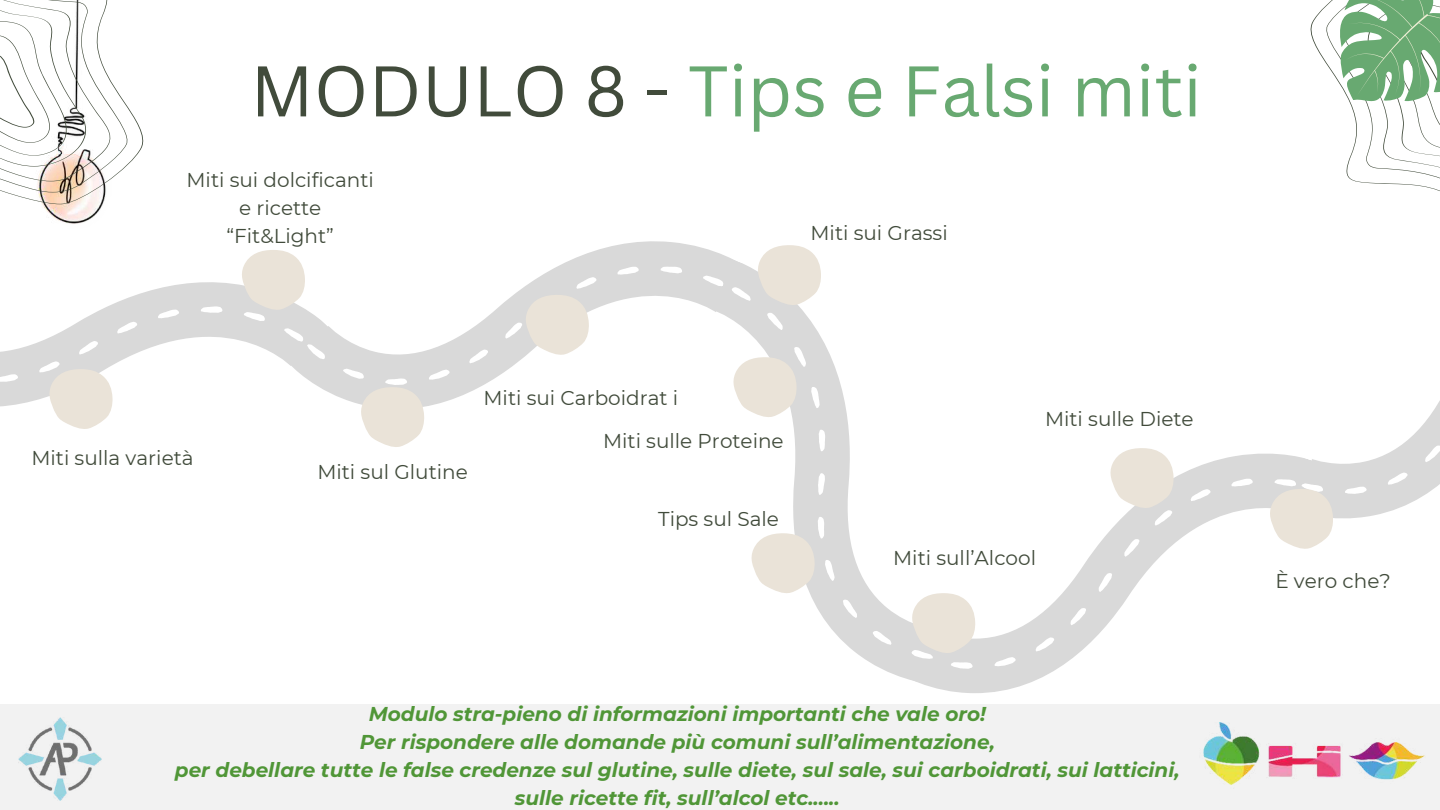
<style>
.page{position:relative;width:1440px;height:810px;background:#fff}
.page>*{position:absolute;margin:0;border:0;box-sizing:border-box;transform-origin:0 0}
.t1{font:70px "Canva Sans";color:#68a971}
.t2{font:italic 700 20px/27.8px "Montserrat";color:#509637;text-align:center}
.t3{font:20px/27.8px "Montserrat";color:#414b3b;text-align:center}
.s1{color:#414b3b}
</style>
<div class="page">
<div style="left:0;top:705px;width:1440px;height:105px;background:#f2f2f2"></div>
<img style="left:19px;top:717px;width:83px;height:83px">
<img style="left:1315px;top:742px;width:110px;height:38px">
<svg style="left:0;top:0;width:123px;height:99px"></svg>
<svg style="left:0;top:121px;width:283px;height:286px"></svg>
<svg style="left:283px;top:256px;width:449px;height:121px"></svg>
<svg style="left:305px;top:241px;width:420px;height:166px"></svg>
<svg style="left:892px;top:704px;width:423px;height:81px"></svg>
<svg style="left:908px;top:453px;width:389px;height:304px"></svg>
<svg style="left:621px;top:259px;width:418px;height:433px"></svg>
<svg style="left:640px;top:286px;width:385px;height:376px"></svg>
<svg style="left:361px;top:387px;width:63px;height:60px;background:#ebe5dc"></svg>
<svg style="left:526px;top:295px;width:63px;height:60px;background:#e9e4db"></svg>
<svg style="left:734px;top:357px;width:62px;height:60px;background:#ebe6dd"></svg>
<svg style="left:752px;top:533px;width:63px;height:60px;background:#ebe5dd"></svg>
<svg style="left:912px;top:593px;width:63px;height:60px;background:#eae4db"></svg>
<svg style="left:1111px;top:448px;width:62px;height:60px;background:#ece6dd"></svg>
<svg style="left:1270px;top:0;width:170px;height:549px"></svg>
<svg style="left:242px;top:250px;width:63px;height:60px;background:#eae5dc"></svg>
<svg style="left:49px;top:369px;width:63px;height:60px"></svg>
<svg style="left:758px;top:245px;width:63px;height:60px;background:#ebe6dd"></svg>
<h1 class="t1" style="left:250px;top:42px;width:953px"><span class="s1">MODULO 8 -</span> Tips e Falsi miti</h1>
<p class="t3" style="left:187px;top:166px;width:189px">Miti sui dolcificanti e ricette “Fit&amp;Light”</p>
<p class="t3" style="left:811px;top:219px;width:139px">Miti sui Grassi</p>
<p class="t3" style="left:31px;top:444px;width:164px">Miti sulla varietà</p>
<p class="t3" style="left:317px;top:458px;width:152px">Miti sul Glutine</p>
<p class="t3" style="left:484px;top:384px;width:196px">Miti sui Carboidrat i</p>
<p class="t3" style="left:603px;top:427px;width:182px">Miti sulle Proteine</p>
<p class="t3" style="left:658px;top:505px;width:122px">Tips sul Sale</p>
<p class="t3" style="left:1045px;top:405px;width:150px">Miti sulle Diete</p>
<p class="t3" style="left:893px;top:544px;width:144px">Miti sull’Alcool</p>
<p class="t2" style="left:175px;top:700px;width:1006px">Modulo stra-pieno di informazioni importanti che vale oro!<br>Per rispondere alle domande più comuni sull’alimentazione,<br>per debellare tutte le false credenze sul glutine, sulle diete, sul sale, sui carboidrati, sui latticini, sulle ricette fit, sull’alcol etc......</p>
<p class="t3" style="left:1275px;top:567px;width:117px">È vero che?</p>
</div>
